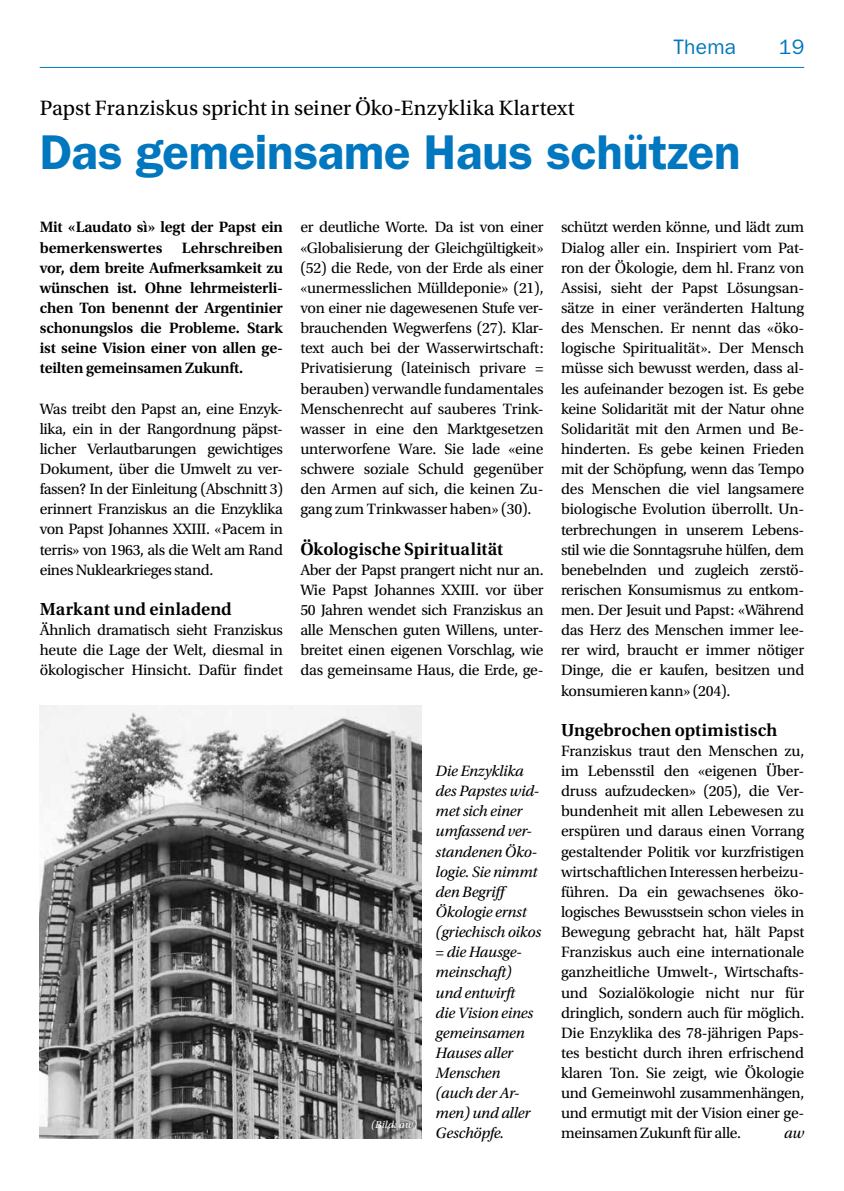
<style>
.page{position:relative;width:844px;height:1191px;background:#fff}
.page>*{position:absolute;margin:0;border:0;box-sizing:border-box;transform-origin:0 0}
.t1{font:600 49px "ITC Franklin Gothic Std";letter-spacing:-.005em;color:#0077bf}
.t2{font:21.88px "Utopia Std";letter-spacing:.005em;color:#000}
.t3{font:21px "ITC Franklin Gothic Std";letter-spacing:.01em;color:#0077bf}
.t4{font:600 18.38px "Utopia Std";letter-spacing:.005em;color:#000}
.t5{font:15.75px/20.1px "Utopia Std";letter-spacing:-.015em;color:#000}
.t6{font:italic 15.75px/20.1px "Utopia Std";letter-spacing:-.015em;color:#000}
.t7{font:600 15.75px/20.1px "Utopia Std";letter-spacing:-.01em;color:#000;text-align:justify}
.t8{font:italic 10.5px "Utopia Std";letter-spacing:.015em;color:#fff}
</style>
<div class="page">
<hr style="left:40px;top:67px;width:764px;height:1px;background:#0077bf">
<img style="left:40px;top:705px;width:382px;height:433px">
<h3 class="t3" style="left:673px;top:35px;width:64px">Thema</h3>
<h3 class="t3" style="left:778px;top:35px;width:27px">19</h3>
<h2 class="t2" style="left:40px;top:96px;width:536px">Papst Franziskus spricht in seiner Öko-Enzyklika Klartext</h2>
<h1 class="t1" style="left:40px;top:123px;width:702px">Das gemeinsame Haus schützen</h1>
<p class="t7" style="left:40px;top:217px;width:245px">Mit «Laudato sì» legt der Papst ein bemerkenswertes Lehrschreiben vor, dem breite Aufmerksamkeit zu wünschen ist. Ohne lehrmeisterli&shy;chen Ton benennt der Argentinier schonungslos die Probleme. Stark ist seine Vision einer von allen ge&shy;teilten gemeinsamen Zukunft.</p>
<p class="t5" style="left:40px;top:399px;width:245px">Was treibt den Papst an, eine Enzyk&shy;lika, ein in der Rangordnung päpst&shy;licher Verlautbarungen gewichtiges Dokument, über die Umwelt zu ver&shy;fassen? In der Einleitung (Abschnitt 3) erinnert Franziskus an die Enzyklika von Papst Johannes XXIII. «Pacem in terris» von 1963, als die Welt am Rand eines Nuklearkrieges stand.</p>
<p class="t4" style="left:40px;top:598px;width:193px">Markant und einladend</p>
<p class="t5" style="left:40px;top:620px;width:245px;text-align:justify">Ähnlich dramatisch sieht Franziskus heute die Lage der Welt, diesmal in ökologischer Hinsicht. Dafür findet</p>
<p class="t5" style="left:300px;top:217px;width:245px;text-align:justify">er deutliche Worte. Da ist von einer «Globalisierung der Gleichgültigkeit» (52) die Rede, von der Erde als einer «unermesslichen Mülldeponie» (21), von einer nie dagewesenen Stufe ver&shy;brauchenden Wegwerfens (27). Klar&shy;text auch bei der Wasserwirtschaft:<br>Privatisierung (lateinisch privare = berauben) verwandle fundamentales Menschenrecht auf sauberes Trink&shy;wasser in eine den Marktgesetzen unterworfene Ware. Sie lade «eine schwere soziale Schuld gegenüber den Armen auf sich, die keinen Zu&shy;gang zum Trinkwasser haben» (30).</p>
<p class="t4" style="left:300px;top:538px;width:204px">Ökologische Spiritualität</p>
<p class="t5" style="left:300px;top:560px;width:245px">Aber der Papst prangert nicht nur an.<br>Wie Papst Johannes XXIII. vor über 50 Jahren wendet sich Franziskus an alle Menschen guten Willens, unter&shy;breitet einen eigenen Vorschlag, wie das gemeinsame Haus, die Erde, ge-</p>
<p class="t8" style="left:371px;top:1119px;width:47px">(Bild: aw)</p>
<p class="t6" style="left:435px;top:761px;width:107px">Die Enzyklika des Papstes wid&shy;met sich einer umfassend ver&shy;standenen Öko&shy;logie. Sie nimmt den Begriff<br>Ökologie ernst (griechisch oikos = die Hausge&shy;meinschaft) und entwirft<br>die Vision eines gemeinsamen<br>Hauses aller<br>Menschen (auch der Ar&shy;men) und aller<br>Geschöpfe.</p>
<p class="t5" style="left:561px;top:218px;width:245px">schützt werden könne, und lädt zum Dialog aller ein. Inspiriert vom Pat&shy;ron der Ökologie, dem hl. Franz von Assisi, sieht der Papst Lösungsan&shy;sätze in einer veränderten Haltung des Menschen. Er nennt das «öko&shy;logische Spiritualität». Der Mensch müsse sich bewusst werden, dass al&shy;les aufeinander bezogen ist. Es gebe keine Solidarität mit der Natur ohne Solidarität mit den Armen und Be&shy;hinderten. Es gebe keinen Frieden mit der Schöpfung, wenn das Tempo des Menschen die viel langsamere biologische Evolution überrollt. Un&shy;terbrechungen in unserem Lebens&shy;stil wie die Sonntagsruhe hülfen, dem benebelnden und zugleich zerstö&shy;rerischen Konsumismus zu entkom&shy;men. Der Jesuit und Papst: «Während das Herz des Menschen immer lee&shy;rer wird, braucht er immer nötiger Dinge, die er kaufen, besitzen und konsumieren kann» (204).</p>
<p class="t4" style="left:561px;top:719px;width:218px">Ungebrochen optimistisch</p>
<p class="t5" style="left:561px;top:741px;width:245px">Franziskus traut den Menschen zu, im Lebensstil den «eigenen Über&shy;druss aufzudecken» (205), die Ver&shy;bundenheit mit allen Lebewesen zu erspüren und daraus einen Vorrang gestaltender Politik vor kurzfristigen wirtschaftlichen Interessen herbeizu&shy;führen. Da ein gewachsenes öko&shy;logisches Bewusstsein schon vieles in Bewegung gebracht hat, hält Papst Franziskus auch eine internationale ganzheitliche Umwelt-, Wirtschafts&shy;und Sozialökologie nicht nur für dringlich, sondern auch für möglich.<br>Die Enzyklika des 78-jährigen Paps&shy;tes besticht durch ihren erfrischend klaren Ton. Sie zeigt, wie Ökologie und Gemeinwohl zusammenhängen, und ermutigt mit der Vision einer ge&shy;meinsamen Zukunft für alle.</p>
<p class="t6" style="left:783px;top:1123px;width:22px">aw</p>
</div>
